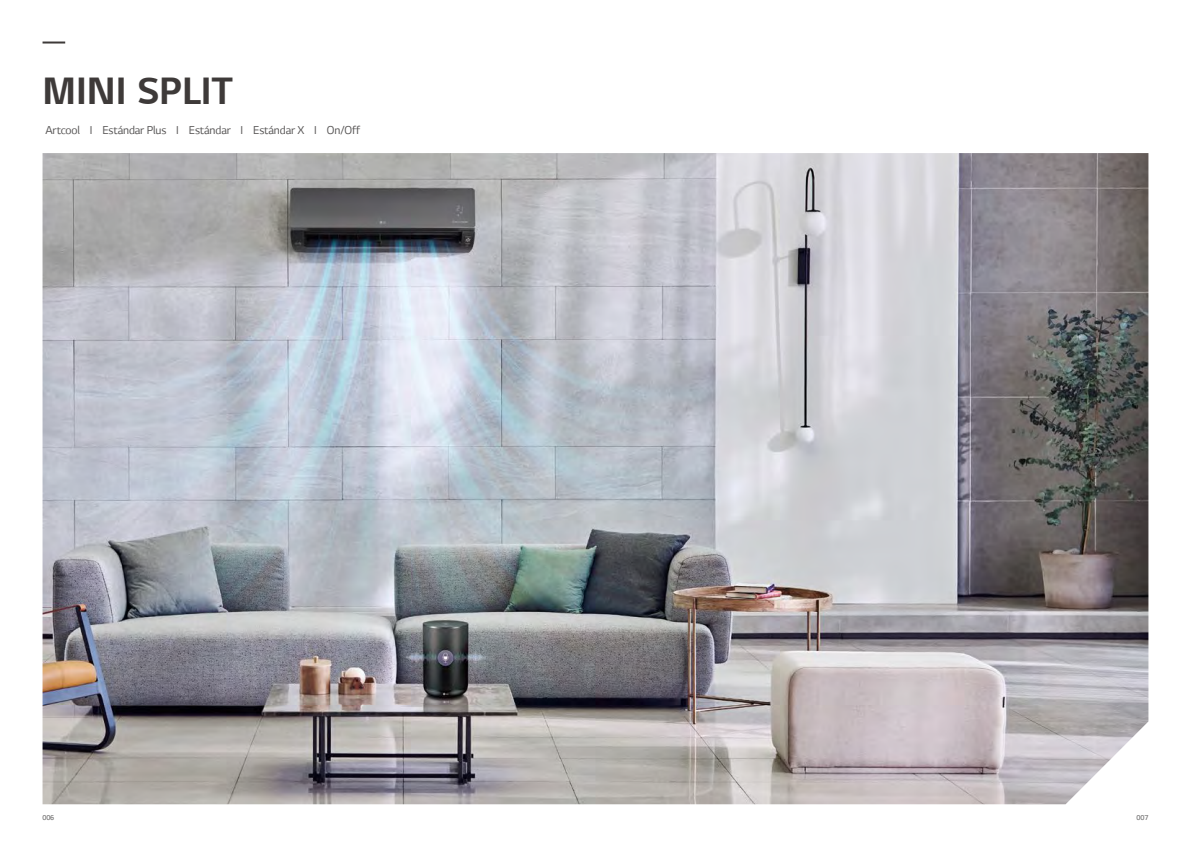
<style>
.page{position:relative;width:1191px;height:842px;background:#fff}
.page>*{position:absolute;margin:0;border:0;box-sizing:border-box;transform-origin:0 0}
.t1{font:36px "LG Sm Ha TB";color:#3e3a39}
.t2{font:13px "LG Smart";letter-spacing:-.01em;color:#595757}
.t3{font:300 8px "LG Smart";letter-spacing:-.025em;color:#727171}
</style>
<div class="page">
<hr style="left:43px;top:42px;width:22px;height:2px;background:#3e3a39">
<img style="left:43px;top:153px;width:1105px;height:651px">
<h1 class="t1" style="left:43px;top:74px;width:192px">MINI SPLIT</h1>
<p class="t2" style="left:45px;top:123px;width:316px">Artcool I Estándar Plus I Estándar I Estándar X I On/Off</p>
<p class="t3" style="left:43px;top:813px;width:13px">006</p>
<p class="t3" style="left:1136px;top:813px;width:13px">007</p>
</div>
